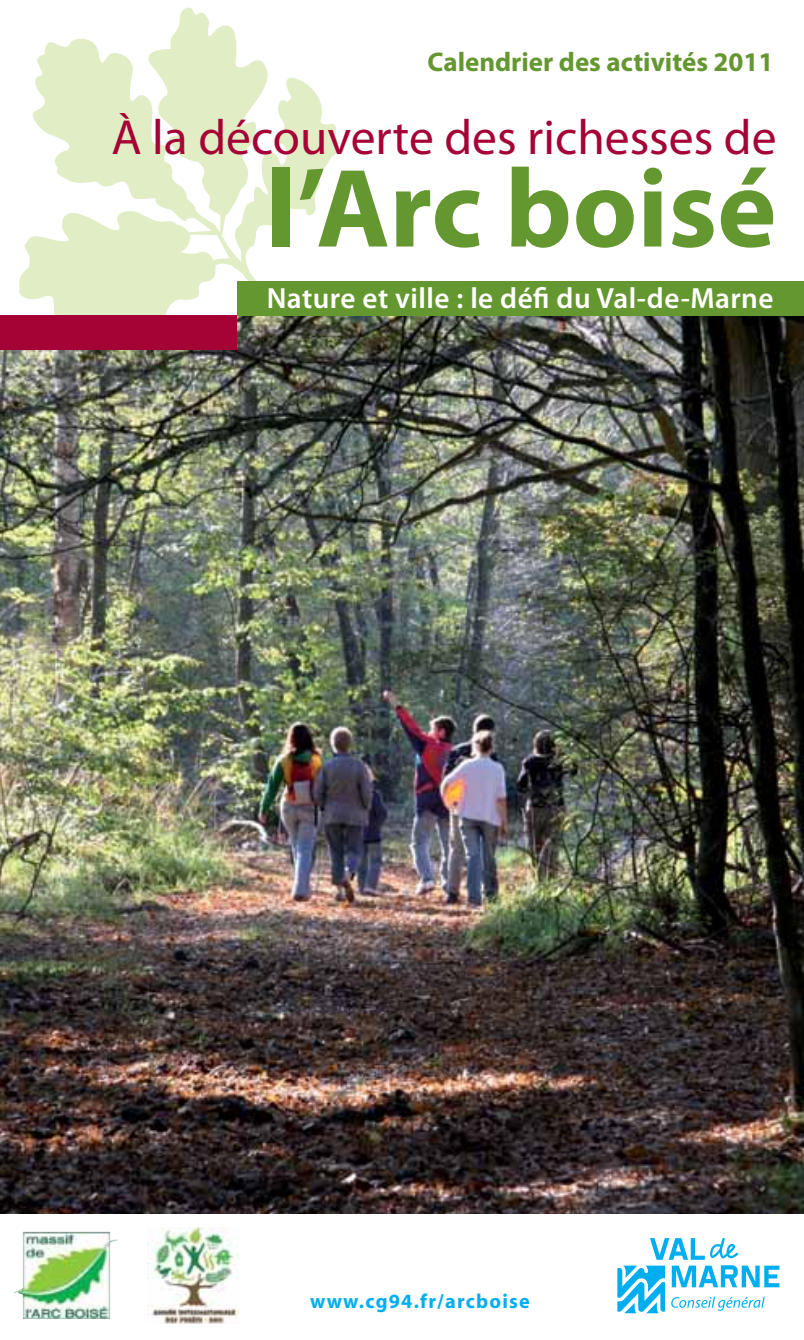
<style>
.page{position:relative;width:804px;height:1340px;background:#fff}
.page>*{position:absolute;margin:0;border:0;box-sizing:border-box;transform-origin:0 0}
.t1{font:700 112.5px "Myriad Pro";color:#659730}
.t2{font:49.5px "Myriad Pro";color:#a50235}
.t3{font:600 29.25px "Myriad Pro";letter-spacing:.015em;color:#fff}
.t4{font:700 27px "Myriad Pro";color:#659730}
.t5{font:700 20.25px "Myriad";letter-spacing:.06em;color:#00aeef}
</style>
<div class="page">
<img style="left:0;top:316px;width:804px;height:897px">
<svg style="left:617px;top:1265px;width:48px;height:48px"></svg>
<svg style="left:671px;top:1265px;width:108px;height:22px"></svg>
<svg style="left:650px;top:1238px;width:88px;height:21px"></svg>
<svg style="left:671px;top:1296px;width:93px;height:14px"></svg>
<img style="left:14px;top:1231px;width:103px;height:87px">
<img style="left:148px;top:1227px;width:91px;height:96px">
<svg style="left:19px;top:7px;width:323px;height:333px;fill:#e1eec5"></svg>
<div style="left:0;top:315px;width:237px;height:34px;background:#a50235"></div>
<div style="left:237px;top:281px;width:567px;height:35px;background:#659730"></div>
<p class="t4" style="left:427px;top:44px;width:347px">Calendrier des activités 2011</p>
<h2 class="t2" style="left:111px;top:107px;width:666px">À la découverte des richesses de</h2>
<h1 class="t1" style="left:265px;top:135px;width:512px">l’Arc boisé</h1>
<p class="t3" style="left:267px;top:280px;width:508px">Nature et ville : le défi du Val-de-Marne</p>
<p class="t5" style="left:310px;top:1290px;width:221px">www.cg94.fr/arcboise</p>
</div>
